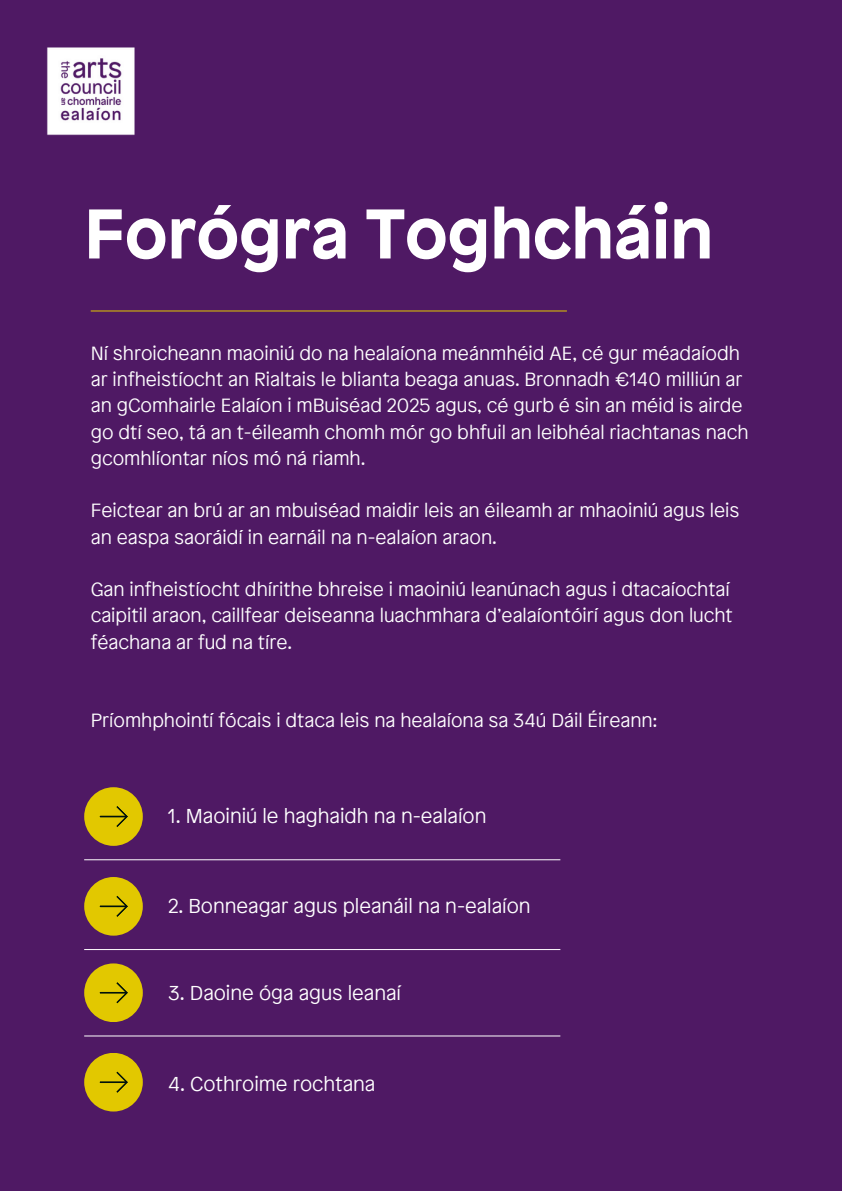
<style>
.page{position:relative;width:842px;height:1191px;background:#fff}
.page>*{position:absolute;margin:0;border:0;box-sizing:border-box;transform-origin:0 0}
.t1{font:700 70px "Patron";color:#fff}
.t2{font:300 20px "Patron";color:#fff}
.t3{font:300 19px/26.2px "Patron";color:#fff}
</style>
<div class="page">
<div style="left:0;top:0;width:842px;height:1190px;background:#4f1964"></div>
<img style="left:47px;top:47px;width:88px;height:89px">
<div style="left:84px;top:787px;width:59px;height:58px;background:#e2c800;border-radius:50%"></div>
<svg style="left:99px;top:806px;width:29px;height:21px"></svg>
<div style="left:84px;top:876px;width:59px;height:59px;background:#e2c800;border-radius:50%"></div>
<svg style="left:99px;top:896px;width:29px;height:21px"></svg>
<div style="left:84px;top:963px;width:59px;height:58px;background:#e2c800;border-radius:50%"></div>
<svg style="left:99px;top:982px;width:29px;height:22px"></svg>
<div style="left:84px;top:1052px;width:59px;height:59px;background:#e2c800;border-radius:50%"></div>
<svg style="left:99px;top:1071px;width:29px;height:22px"></svg>
<hr style="left:84px;top:859px;width:476px;height:1px;background:#fff">
<hr style="left:84px;top:1035px;width:476px;height:1px;background:#fff">
<hr style="left:84px;top:949px;width:476px;height:1px;background:#fff">
<hr style="left:91px;top:310px;width:476px;height:1px;background:#e2c800">
<p class="t1" style="left:84px;top:201px;width:630px">Forógra Toghcháin</p>
<p class="t3" style="left:91px;top:340px;width:659px">Ní shroicheann maoiniú do na healaíona meánmhéid AE, cé gur méadaíodh ar infheistíocht an Rialtais le blianta beaga anuas. Bronnadh €140 milliún ar an gComhairle Ealaíon i mBuiséad 2025 agus, cé gurb é sin an méid is airde go dtí seo, tá an t-éileamh chomh mór go bhfuil an leibhéal riachtanas nach gcomhlíontar níos mó ná riamh.</p>
<p class="t3" style="left:91px;top:498px;width:650px">Feictear an brú ar an mbuiséad maidir leis an éileamh ar mhaoiniú agus leis an easpa saoráidí in earnáil na n-ealaíon araon.</p>
<p class="t3" style="left:91px;top:577px;width:643px">Gan infheistíocht dhírithe bhreise i maoiniú leanúnach agus i dtacaíochtaí caipitil araon, caillfear deiseanna luachmhara d’ealaíontóirí agus don lucht féachana ar fud na tíre.</p>
<p class="t3" style="left:91px;top:708px;width:568px">Príomhphointí fócais i dtaca leis na healaíona sa 34ú Dáil Éireann:</p>
<p class="t2" style="left:168px;top:806px;width:320px">1. Maoiniú le haghaidh na n-ealaíon</p>
<p class="t2" style="left:168px;top:896px;width:364px">2. Bonneagar agus pleanáil na n-ealaíon</p>
<p class="t2" style="left:168px;top:983px;width:235px">3. Daoine óga agus leanaí</p>
<p class="t2" style="left:168px;top:1074px;width:209px">4. Cothroime rochtana</p>
</div>
